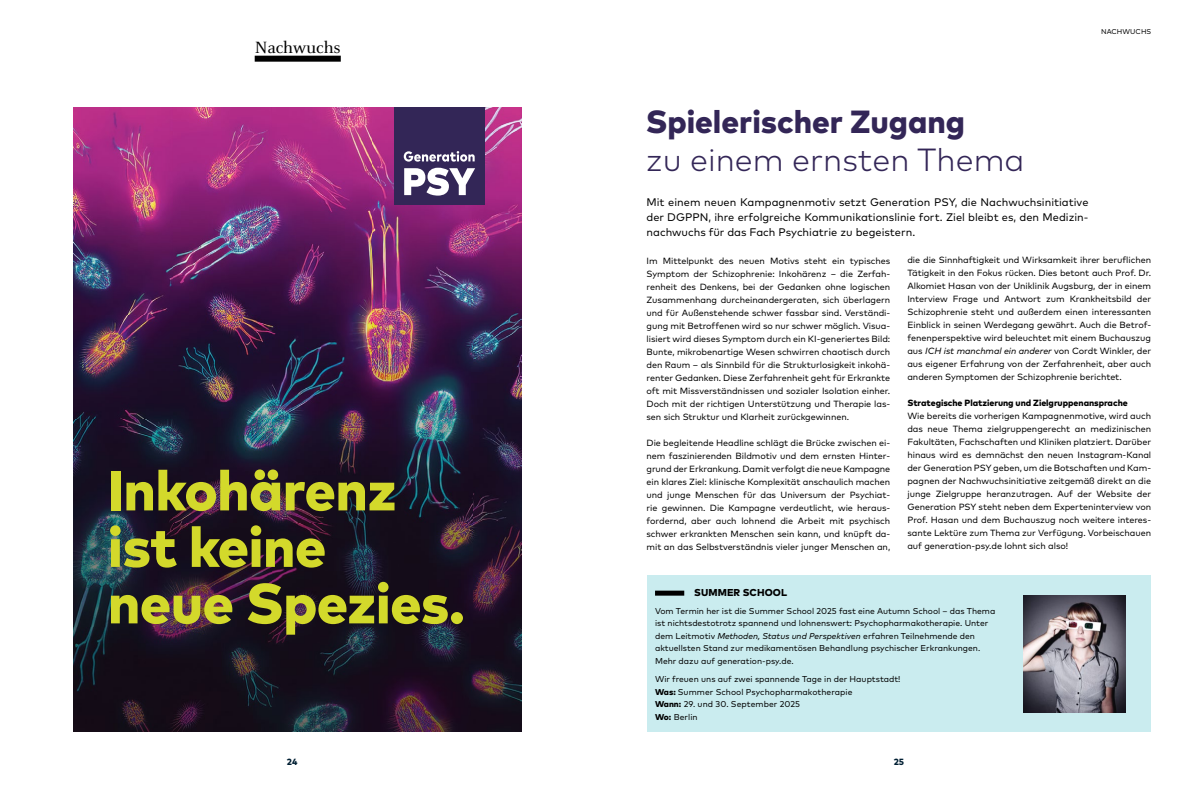
<style>
.page{position:relative;width:1191px;height:791px;background:#fff}
.page>*{position:absolute;margin:0;border:0;box-sizing:border-box;transform-origin:0 0}
.t1{font:800 56.5px/56.5px "Mark Pro";letter-spacing:-.01em;color:#d3d92b}
.t2{font:800 32px "Mark Pro";color:#332657}
.t3{font:300 32px "Mark Pro";color:#332657}
.t4{font:18px "Celeste Pro";color:#000}
.t5{font:11px/15px "Mark Pro";color:#000;text-align:justify}
.t6{font:800 10px "Mark Pro";letter-spacing:.01em;color:#000}
.t7{font:9px/13px "Mark Pro";letter-spacing:-.005em;color:#000;text-align:justify}
.t8{font:800 9px "Mark Pro";letter-spacing:-.005em;color:#000}
.t9{font:800 9px "Mark Pro";color:#001f33}
.t10{font:8.5px/12.5px "Mark Pro";color:#000}
.t11{font:7px "Mark Pro";letter-spacing:.005em;color:#000}
.s1{font-style:italic}
.s2{font-weight:800}
</style>
<div class="page">
<div style="left:255px;top:56px;width:86px;height:6px;background:#000"></div>
<div style="left:900px;top:576px;width:251px;height:156px;background:#caecef"></div>
<img style="left:1023px;top:595px;width:102px;height:117px">
<div style="left:646px;top:576px;width:363px;height:156px;background:#caecef"></div>
<div style="left:655px;top:591px;width:29px;height:5px;background:#000"></div>
<img style="left:74px;top:108px;width:447px;height:624px">
<div style="left:394px;top:108px;width:90px;height:97px;background:#332657"></div>
<svg style="left:404px;top:168px;width:71px;height:28px"></svg>
<svg style="left:404px;top:151px;width:70px;height:11px"></svg>
<h3 class="t4" style="left:255px;top:36px;width:88px">Nachwuchs</h3>
<h1 class="t1" style="left:107px;top:457px;width:359px">Inkohärenz ist keine neue Spezies.</h1>
<p class="t11" style="left:1101px;top:26px;width:52px">NACHWUCHS</p>
<h2 class="t2" style="left:645px;top:97px;width:321px">Spielerischer Zugang</h2>
<h2 class="t3" style="left:645px;top:136px;width:380px">zu einem ernsten Thema</h2>
<p class="t5" style="left:646px;top:194px;width:443px">Mit einem neuen Kampagnenmotiv setzt Generation PSY, die Nachwuchsinitiative der DGPPN, ihre erfolgreiche Kommunikationslinie fort. Ziel bleibt es, den Medizin&shy;nachwuchs für das Fach Psychiatrie zu begeistern.</p>
<p class="t7" style="left:646px;top:253px;width:245px">Im Mittelpunkt des neuen Motivs steht ein typisches Symptom der Schizophrenie: Inkohärenz – die Zerfah&shy;renheit des Denkens, bei der Gedanken ohne logischen Zusammenhang durcheinandergeraten, sich überlagern und für Außenstehende schwer fassbar sind. Verständi&shy;gung mit Betroffenen wird so nur schwer möglich. Visua&shy;lisiert wird dieses Symptom durch ein KI-generiertes Bild:<br>Bunte, mikrobenartige Wesen schwirren chaotisch durch den Raum – als Sinnbild für die Strukturlosigkeit inkohä&shy;renter Gedanken. Diese Zerfahrenheit geht für Erkrankte oft mit Missverständnissen und sozialer Isolation einher.<br>Doch mit der richtigen Unterstützung und Therapie las&shy;sen sich Struktur und Klarheit zurückgewinnen.</p>
<p class="t7" style="left:646px;top:435px;width:245px;text-align:left">Die begleitende Headline schlägt die Brücke zwischen ei&shy;nem faszinierenden Bildmotiv und dem ernsten Hinter&shy;grund der Erkrankung. Damit verfolgt die neue Kampagne ein klares Ziel: klinische Komplexität anschaulich machen und junge Menschen für das Universum der Psychiat&shy;rie gewinnen. Die Kampagne verdeutlicht, wie heraus&shy;fordernd, aber auch lohnend die Arbeit mit psychisch schwer erkrankten Menschen sein kann, und knüpft da&shy;mit an das Selbstverständnis vieler junger Menschen an,</p>
<p class="t7" style="left:907px;top:253px;width:245px">die die Sinnhaftigkeit und Wirksamkeit ihrer beruflichen Tätigkeit in den Fokus rücken. Dies betont auch Prof. Dr.<br>Alkomiet Hasan von der Uniklinik Augsburg, der in einem Interview Frage und Antwort zum Krankheitsbild der Schizophrenie steht und außerdem einen interessanten Einblick in seinen Werdegang gewährt. Auch die Betrof&shy;fenenperspektive wird beleuchtet mit einem Buchauszug aus <span class="s1">ICH ist manchmal ein anderer</span> von Cordt Winkler, der aus eigener Erfahrung von der Zerfahrenheit, aber auch anderen Symptomen der Schizophrenie berichtet.</p>
<p class="t8" style="left:907px;top:396px;width:222px">Strategische Platzierung und Zielgruppenansprache</p>
<p class="t7" style="left:907px;top:409px;width:245px">Wie bereits die vorherigen Kampagnenmotive, wird auch das neue Thema zielgruppengerecht an medizinischen Fakultäten, Fachschaften und Kliniken platziert. Darüber hinaus wird es demnächst den neuen Instagram-Kanal der Generation PSY geben, um die Botschaften und Kam&shy;pagnen der Nachwuchsinitiative zeitgemäß direkt an die junge Zielgruppe heranzutragen. Auf der Website der Generation PSY steht neben dem Experteninterview von Prof. Hasan und dem Buchauszug noch weitere interes&shy;sante Lektüre zum Thema zur Verfügung. Vorbeischauen auf generation-psy.de lohnt sich also!</p>
<p class="t6" style="left:694px;top:584px;width:94px">SUMMER SCHOOL</p>
<p class="t10" style="left:655px;top:604px;width:342px">Vom Termin her ist die Summer School 2025 fast eine Autumn School – das Thema ist nichtsdestotrotz spannend und lohnenswert: Psychopharmakotherapie. Unter dem Leitmotiv <span class="s1">Methoden, Status und Perspektiven</span> erfahren Teilnehmende den aktuellsten Stand zur medikamentösen Behandlung psychischer Erkrankungen.<br>Mehr dazu auf generation-psy.de.</p>
<p class="t10" style="left:655px;top:672px;width:247px">Wir freuen uns auf zwei spannende Tage in der Hauptstadt!<br><span class="s2">Was:</span> Summer School Psychopharmakotherapie<br><span class="s2">Wann:</span> 29. und 30. September 2025<br><span class="s2">Wo:</span> Berlin</p>
<p class="t9" style="left:287px;top:755px;width:12px">24</p>
<p class="t9" style="left:893px;top:755px;width:12px">25</p>
</div>
